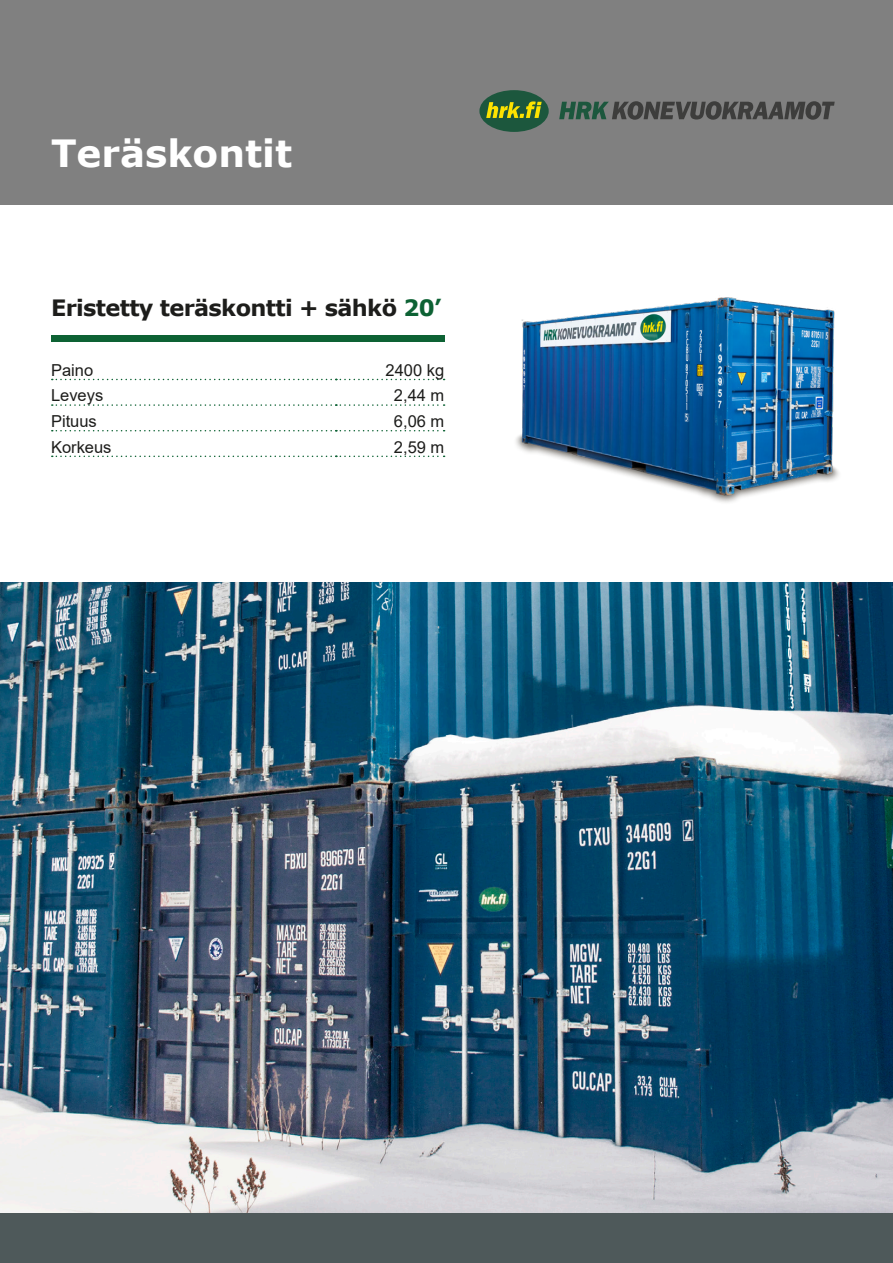
<style>
.page{position:relative;width:893px;height:1263px;background:#fff}
.page>*{position:absolute;margin:0;border:0;box-sizing:border-box;transform-origin:0 0}
.HRK_TuoteHead{font:700 37.5px "Verdana";color:#fff}
.t1{font:700 22.5px "Verdana";letter-spacing:-.03em;color:#1d1d1b}
.HRK_Table_Data_5mm{font:16.5px "Arial";color:#1d1d1b}
.s1{color:#0d6234}
</style>
<div class="page">
<div style="left:0;top:0;width:893px;height:205px;background:#808080"></div>
<svg style="left:52px;top:379px;width:393px;height:1px"></svg>
<svg style="left:52px;top:404px;width:393px;height:2px"></svg>
<svg style="left:52px;top:430px;width:393px;height:1px"></svg>
<svg style="left:52px;top:456px;width:393px;height:1px"></svg>
<div style="left:51px;top:335px;width:393px;height:7px;background:#0d6234"></div>
<div style="left:0;top:1213px;width:893px;height:50px;background:#4e595a"></div>
<svg style="left:559px;top:101px;width:276px;height:19px"></svg>
<div style="left:479px;top:90px;width:70px;height:42px;background:#1c573d;border-radius:50%"></div>
<svg style="left:486px;top:101px;width:56px;height:17px"></svg>
<img style="left:516px;top:297px;width:323px;height:206px">
<img style="left:0;top:583px;width:893px;height:630px">
<p class="HRK_TuoteHead" style="left:51px;top:127px;width:243px">Teräskontit</p>
<p class="t1" style="left:51px;top:291px;width:392px">Eristetty teräskontti + sähkö <span class="s1">20’</span></p>
<p class="HRK_Table_Data_5mm" style="left:51px;top:359px;width:44px">Paino</p>
<p class="HRK_Table_Data_5mm" style="left:386px;top:359px;width:60px">2400 kg</p>
<p class="HRK_Table_Data_5mm" style="left:51px;top:384px;width:54px">Leveys</p>
<p class="HRK_Table_Data_5mm" style="left:394px;top:384px;width:52px">2,44 m</p>
<p class="HRK_Table_Data_5mm" style="left:51px;top:410px;width:47px">Pituus</p>
<p class="HRK_Table_Data_5mm" style="left:394px;top:410px;width:52px">6,06 m</p>
<p class="HRK_Table_Data_5mm" style="left:51px;top:435px;width:62px">Korkeus</p>
<p class="HRK_Table_Data_5mm" style="left:394px;top:435px;width:52px">2,59 m</p>
</div>
